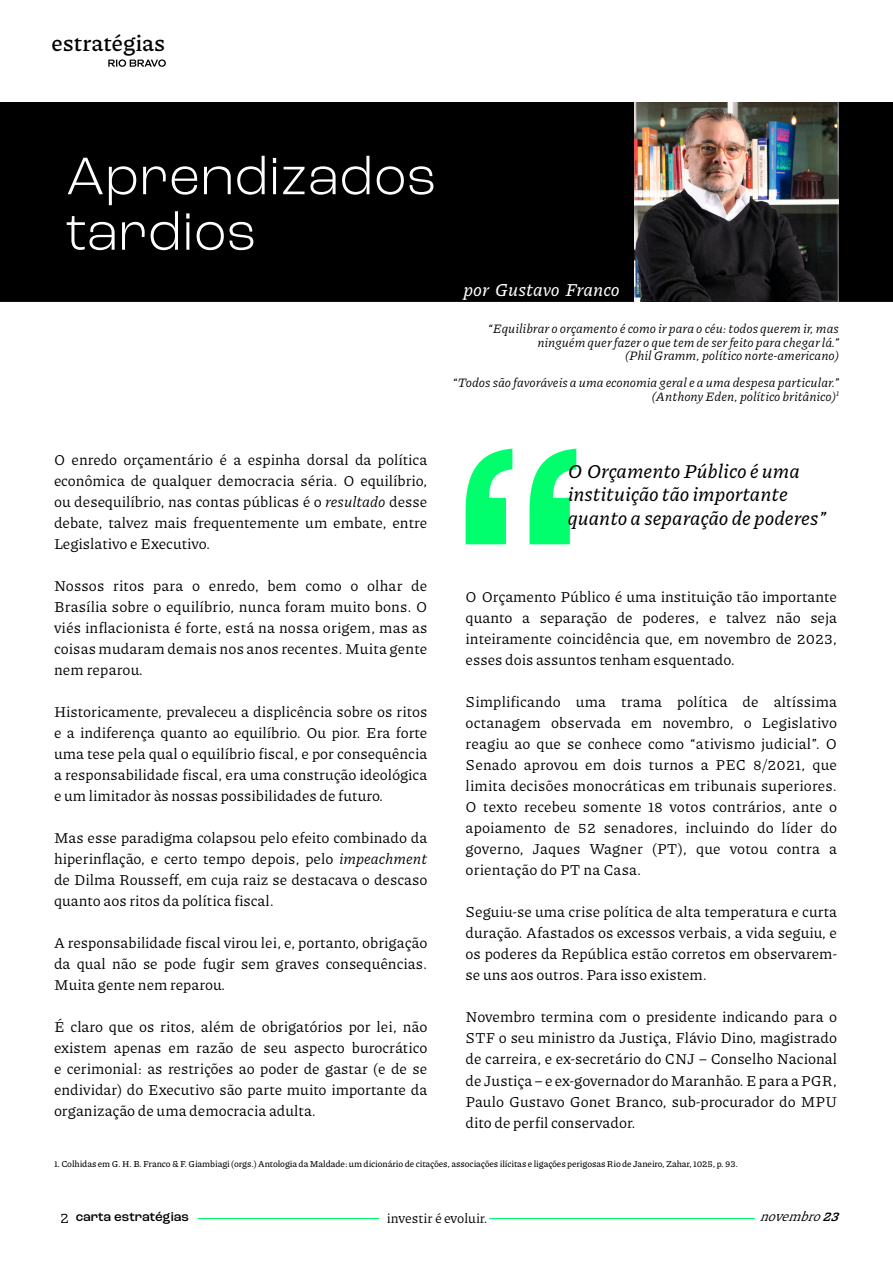
<style>
.page{position:relative;width:893px;height:1263px;background:#fff}
.page>*{position:absolute;margin:0;border:0;box-sizing:border-box;transform-origin:0 0}
.t1{font:300 55.5px/55.5px "Roc Grotesk";color:#fff}
.t2{font:600 22.5px "Piazzolla";color:#000}
.t3{font:italic 500 19.5px/23.4px "Piazzolla";color:#000}
.t4{font:italic 500 18px "Piazzolla";color:#fff}
.t5{font:15px/21px "Piazzolla";color:#000;text-align:justify}
.t6{font:13.5px "Piazzolla";color:#000}
.t7{font:500 13.5px "Roc Grotesk";color:#000}
.t8{font:italic 13.5px "Piazzolla";color:#000}
.t9{font:italic 12.75px "Piazzolla";color:#000}
.t10{font:500 9px "Piazzolla";letter-spacing:-.01em;color:#000}
.s1{font-style:italic}
.s2{font-weight:700}
</style>
<div class="page">
<svg style="left:108px;top:59px;width:58px;height:8px"></svg>
<hr style="left:198px;top:1218px;width:181px;height:1px;background:#00ff6d">
<hr style="left:489px;top:1218px;width:266px;height:1px;background:#00ff6d">
<div style="left:0;top:102px;width:893px;height:200px;background:#000"></div>
<img style="left:634px;top:102px;width:205px;height:200px">
<svg style="left:466px;top:449px;width:110px;height:95px"></svg>
<h2 class="t2" style="left:51px;top:30px;width:115px">estratégias</h2>
<p class="t1" style="left:66px;top:148px;width:372px">Aprendizados tardios</p>
<p class="t5" style="left:54px;top:449px;width:375px">O enredo orçamentário é a espinha dorsal da política econômica de qualquer democracia séria. O equilíbrio, ou desequilíbrio, nas contas públicas é o <span class="s1">resultado</span> desse debate, talvez mais frequentemente um embate, entre Legislativo e Executivo.</p>
<p class="t5" style="left:54px;top:575px;width:375px">Nossos ritos para o enredo, bem como o olhar de Brasília sobre o equilíbrio, nunca foram muito bons. O viés inflacionista é forte, está na nossa origem, mas as coisas mudaram demais nos anos recentes. Muita gente nem reparou.</p>
<p class="t5" style="left:54px;top:701px;width:375px">Historicamente, prevaleceu a displicência sobre os ritos e a indiferença quanto ao equilíbrio. Ou pior. Era forte uma tese pela qual o equilíbrio fiscal, e por consequência a responsabilidade fiscal, era uma construção ideológica e um limitador às nossas possibilidades de futuro.</p>
<p class="t5" style="left:54px;top:827px;width:375px">Mas esse paradigma colapsou pelo efeito combinado da hiperinflação, e certo tempo depois, pelo <span class="s1">impeachment </span>de Dilma Rousseff, em cuja raiz se destacava o descaso quanto aos ritos da política fiscal.</p>
<p class="t5" style="left:54px;top:932px;width:375px">A responsabilidade fiscal virou lei, e, portanto, obrigação da qual não se pode fugir sem graves consequências.<br>Muita gente nem reparou.</p>
<p class="t5" style="left:54px;top:1016px;width:375px">É claro que os ritos, além de obrigatórios por lei, não existem apenas em razão de seu aspecto burocrático e cerimonial: as restrições ao poder de gastar (e de se endividar) do Executivo são parte muito importante da organização de uma democracia adulta.</p>
<p class="t4" style="left:463px;top:279px;width:158px">por Gustavo Franco</p>
<p class="t9" style="left:488px;top:321px;width:353px">“Equilibrar o orçamento é como ir para o céu: todos querem ir, mas</p>
<p class="t9" style="left:537px;top:335px;width:303px">ninguém quer fazer o que tem de ser feito para chegar lá.”</p>
<p class="t9" style="left:625px;top:348px;width:215px">(Phil Gramm, político norte-americano)</p>
<p class="t9" style="left:452px;top:375px;width:388px">“Todos são favoráveis a uma economia geral e a uma despesa particular.”</p>
<p class="t9" style="left:652px;top:389px;width:189px">(Anthony Eden, político britânico)<sup>1</sup></p>
<p class="t3" style="left:568px;top:459px;width:260px">O Orçamento Público é uma instituição tão importante quanto a separação de poderes”</p>
<p class="t5" style="left:466px;top:586px;width:373px">O Orçamento Público é uma instituição tão importante quanto a separação de poderes, e talvez não seja inteiramente coincidência que, em novembro de 2023, esses dois assuntos tenham esquentado.</p>
<p class="t5" style="left:466px;top:691px;width:373px">Simplificando uma trama política de altíssima octanagem observada em novembro, o Legislativo reagiu ao que se conhece como “ativismo judicial”. O Senado aprovou em dois turnos a PEC 8/2021, que limita decisões monocráticas em tribunais superiores.<br>O texto recebeu somente 18 votos contrários, ante o apoiamento de 52 senadores, incluindo do líder do governo, Jaques Wagner (PT), que votou contra a orientação do PT na Casa.</p>
<p class="t5" style="left:466px;top:901px;width:373px">Seguiu-se uma crise política de alta temperatura e curta duração. Afastados os excessos verbais, a vida seguiu, e os poderes da República estão corretos em observarem&shy;se uns aos outros. Para isso existem.</p>
<p class="t5" style="left:466px;top:1006px;width:373px">Novembro termina com o presidente indicando para o STF o seu ministro da Justiça, Flávio Dino, magistrado de carreira, e ex-secretário do CNJ – Conselho Nacional de Justiça – e ex-governador do Maranhão. E para a PGR, Paulo Gustavo Gonet Branco, sub-procurador do MPU dito de perfil conservador.</p>
<p class="t10" style="left:54px;top:1158px;width:685px">1. Colhidas em G. H. B. Franco &amp; F. Giambiagi (orgs.) Antologia da Maldade: um dicionário de citações, associações ilícitas e ligações perigosas Rio de Janeiro, Zahar, 1025, p. 93.</p>
<p class="t5" style="left:60px;top:1207px;width:10px">2</p>
<p class="t7" style="left:76px;top:1208px;width:115px">carta estratégias</p>
<p class="t6" style="left:387px;top:1210px;width:102px">investir é evoluir.</p>
<p class="t8" style="left:760px;top:1208px;width:85px">novembro<span class="s2">23</span></p>
</div>
